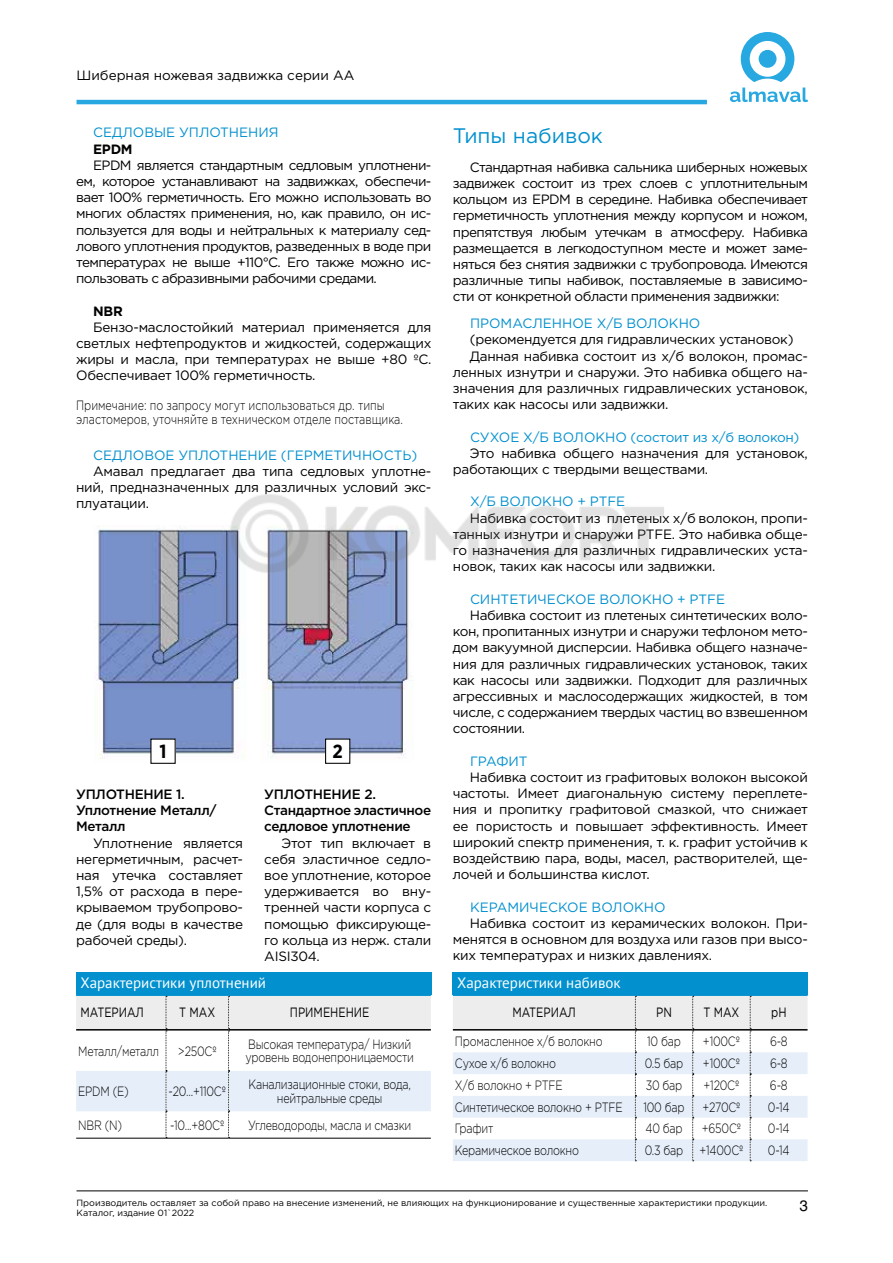
<style>
.page{position:relative;width:893px;height:1263px;background:#fff}
.page>*{position:absolute;margin:0;border:0;box-sizing:border-box;transform-origin:0 0}
.t1{font:21px "Gotham Pro";color:#0390ce}
.t2{font:700 19.05px "Gotham Narrow";color:#000}
.t3{font:300 18.75px "Gotham Narrow";color:#000}
.t4{font:15px "PT Sans";color:#fff}
.t5{font:15px "Helios";color:#000}
.t6{font:13.5px/16.2px "Gotham Pro";letter-spacing:-.02em;color:#000;text-align:justify}
.t7{font:300 13.5px/13.5px "Gotham Pro";letter-spacing:-.02em;color:#000;scale:.8 1}
.t8{font:13.5px "Gotham Pro";color:#0390ce}
.t9{font:300 13.5px/13.5px "Gotham Pro";color:#000;scale:.8 1}
.t10{font:500 13.5px/16.2px "Gotham Pro";letter-spacing:-.025em;color:#000}
.t11{font:13.5px "Gotham Pro";letter-spacing:-.02em;color:#0390ce}
.t12{font:13.5px "Gotham Pro";color:#000}
.t13{font:13.5px "Gotham Pro";color:#000;scale:.8 1}
.t14{font:13.5px "Gotham Pro";letter-spacing:-.02em;color:#000;scale:.8 1}
.t15{font:700 13.5px "Gotham Pro";letter-spacing:-.02em;color:#000}
.t16{font:9px/10.5px "Gotham Pro";color:#000}
</style>
<div class="page">
<hr style="left:77px;top:1190px;width:731px;height:1px;background:#000">
<svg style="left:741px;top:32px;width:53px;height:50px"></svg>
<div style="left:759px;top:50px;width:17px;height:18px;background:#27a8e0;border-radius:50%"></div>
<svg style="left:730px;top:88px;width:78px;height:14px"></svg>
<hr style="left:77px;top:100px;width:630px;height:4px;background:#27a8e0">
<svg style="left:453px;top:994px;width:354px;height:167px"></svg>
<hr style="left:750px;top:1029px;width:57px;height:1px;background:#000">
<div style="left:453px;top:972px;width:355px;height:22px;background:#0390ce"></div>
<img style="left:96px;top:526px;width:144px;height:233px">
<img style="left:267px;top:583px;width:146px;height:180px">
<div style="left:151px;top:739px;width:24px;height:24px;background:#fff"></div>
<div style="left:326px;top:739px;width:24px;height:24px;background:#fff"></div>
<div style="left:325px;top:738px;width:25px;height:26px;border:1px solid #000"></div>
<svg style="left:76px;top:994px;width:355px;height:144px"></svg>
<hr style="left:229px;top:1029px;width:202px;height:1px;background:#000">
<hr style="left:76px;top:1138px;width:90px;height:1px;background:#000">
<hr style="left:166px;top:1138px;width:63px;height:1px;background:#000">
<hr style="left:229px;top:1138px;width:202px;height:1px;background:#000">
<div style="left:76px;top:972px;width:355px;height:22px;background:#0390ce"></div>
<img style="left:223px;top:494px;width:441px;height:89px">
<p class="t12" style="left:77px;top:68px;width:279px">Шиберная ножевая задвижка серии AA</p>
<p class="t8" style="left:93px;top:125px;width:187px">СЕДЛОВЫЕ УПЛОТНЕНИЯ</p>
<p class="t15" style="left:93px;top:141px;width:41px">EPDM</p>
<p class="t6" style="left:76px;top:157px;width:357px;text-indent:17px">EPDM является стандартным седловым уплотнени&shy;ем, которое устанавливают на задвижках, обеспечи&shy;вает 100% герметичность. Его можно использовать во многих областях применения, но, как правило, он ис&shy;пользуется для воды и нейтральных к материалу сед&shy;лового уплотнения продуктов, разведенных в воде при температурах не выше +110°C. Его также можно ис&shy;пользовать с абразивными рабочими средами.</p>
<p class="t15" style="left:93px;top:303px;width:31px">NBR</p>
<p class="t6" style="left:76px;top:319px;width:357px;text-indent:17px">Бензо-маслостойкий материал применяется для светлых нефтепродуктов и жидкостей, содержащих жиры и масла, при температурах не выше +80 ºC.<br>Обеспечивает 100% герметичность.</p>
<p class="t9" style="left:76px;top:399px;width:410px">Примечание: по запросу могут использоваться др. типы эластомеров, уточняйте в техническом отделе поставщика.</p>
<p class="t8" style="left:93px;top:447px;width:325px">СЕДЛОВОЕ УПЛОТНЕНИЕ (ГЕРМЕТИЧНОСТЬ)</p>
<p class="t6" style="left:76px;top:463px;width:357px;text-indent:17px">Амавал предлагает два типа седловых уплотне&shy;ний, предназначенных для различных условий экс&shy;плуатации.</p>
<h2 class="t2" style="left:160px;top:739px;width:9px">1</h2>
<h2 class="t2" style="left:332px;top:739px;width:12px">2</h2>
<p class="t10" style="left:76px;top:786px;width:142px">УПЛОТНЕНИЕ 1.<br>Уплотнение Металл/<br>Металл</p>
<p class="t6" style="left:76px;top:835px;width:168px;text-indent:17px">Уплотнение является негерметичным, расчет&shy;ная утечка составляет 1,5% от расхода в пере&shy;крываемом трубопрово&shy;де (для воды в качестве рабочей среды).</p>
<p class="t10" style="left:264px;top:786px;width:168px">УПЛОТНЕНИЕ 2.<br>Стандартное эластичное седловое уплотнение</p>
<p class="t6" style="left:264px;top:835px;width:168px;text-indent:17px">Этот тип включает в себя эластичное седло&shy;вое уплотнение, которое удерживается во вну&shy;тренней части корпуса с помощью фиксирующе&shy;го кольца из нерж. стали AISI304.</p>
<p class="t4" style="left:80px;top:973px;width:187px">Характеристики уплотнений</p>
<p class="t13" style="left:80px;top:1005px;width:81px">МАТЕРИАЛ</p>
<p class="t14" style="left:179px;top:1005px;width:46px">T MAX</p>
<p class="t13" style="left:290px;top:1005px;width:101px">ПРИМЕНЕНИЕ</p>
<p class="t7" style="left:78px;top:1044px;width:102px">Металл/металл</p>
<p class="t7" style="left:178px;top:1044px;width:50px">&gt;250Cº</p>
<p class="t7" style="left:245px;top:1037px;width:212px">Высокая температура/ Низкий уровень водонепроницаемости</p>
<p class="t7" style="left:78px;top:1085px;width:65px">EPDM (E)</p>
<p class="t7" style="left:169px;top:1085px;width:73px">-20...+110Cº</p>
<p class="t7" style="left:249px;top:1078px;width:204px;text-align:center">Канализационные стоки, вода, нейтральные среды</p>
<p class="t7" style="left:78px;top:1118px;width:56px">NBR (N)</p>
<p class="t7" style="left:170px;top:1118px;width:69px">-10...+80Cº</p>
<p class="t7" style="left:248px;top:1118px;width:206px">Углеводороды, масла и смазки</p>
<h1 class="t1" style="left:453px;top:124px;width:151px">Типы набивок</h1>
<p class="t6" style="left:453px;top:159px;width:357px;text-indent:17px">Стандартная набивка сальника шиберных ножевых задвижек состоит из трех слоев с уплотнительным кольцом из EPDM в середине. Набивка обеспечивает герметичность уплотнения между корпусом и ножом, препятствуя любым утечкам в атмосферу. Набивка размещается в легкодоступном месте и может заме&shy;няться без снятия задвижки с трубопровода. Имеются различные типы набивок, поставляемые в зависимо&shy;сти от конкретной области применения задвижки:</p>
<p class="t8" style="left:470px;top:316px;width:232px">ПРОМАСЛЕННОЕ Х/Б ВОЛОКНО</p>
<p class="t6" style="left:470px;top:332px;width:325px">(рекомендуется для гидравлических установок)</p>
<p class="t6" style="left:470px;top:348px;width:340px">Данная набивка состоит из х/б волокон, промас-</p>
<p class="t6" style="left:453px;top:364px;width:357px">ленных изнутри и снаружи. Это набивка общего на-</p>
<p class="t6" style="left:453px;top:380px;width:357px">значения для различных гидравлических установок,</p>
<p class="t6" style="left:453px;top:396px;width:217px">таких как насосы или задвижки.</p>
<p class="t11" style="left:470px;top:429px;width:331px">СУХОЕ Х/Б ВОЛОКНО (состоит из х/б волокон)</p>
<p class="t6" style="left:453px;top:445px;width:357px;text-indent:17px">Это набивка общего назначения для установок, работающих с твердыми веществами.</p>
<p class="t8" style="left:470px;top:494px;width:157px">Х/Б ВОЛОКНО + PTFE</p>
<p class="t6" style="left:453px;top:510px;width:357px;text-indent:17px">Набивка состоит из плетеных х/б волокон, пропи&shy;танных изнутри и снаружи PTFE. Это набивка обще&shy;го назначения для различных гидравлических уста&shy;новок, таких как насосы или задвижки.</p>
<p class="t8" style="left:470px;top:591px;width:257px">СИНТЕТИЧЕСКОЕ ВОЛОКНО + PTFE</p>
<p class="t6" style="left:453px;top:607px;width:357px;text-indent:17px">Набивка состоит из плетеных синтетических воло&shy;кон, пропитанных изнутри и снаружи тефлоном мето&shy;дом вакуумной дисперсии. Набивка общего назначе&shy;ния для различных гидравлических установок, таких как насосы или задвижки. Подходит для различных агрессивных и маслосодержащих жидкостей, в том числе, с содержанием твердых частиц во взвешенном состоянии.</p>
<p class="t8" style="left:470px;top:753px;width:59px">ГРАФИТ</p>
<p class="t6" style="left:453px;top:769px;width:357px;text-indent:17px">Набивка состоит из графитовых волокон высокой частоты. Имеет диагональную систему переплете&shy;ния и пропитку графитовой смазкой, что снижает ее пористость и повышает эффективность. Имеет широкий спектр применения, т. к. графит устойчив к воздействию пара, воды, масел, растворителей, ще&shy;лочей и большинства кислот.</p>
<p class="t8" style="left:470px;top:899px;width:197px">КЕРАМИЧЕСКОЕ ВОЛОКНО</p>
<p class="t6" style="left:453px;top:915px;width:357px;text-indent:17px">Набивка состоит из керамических волокон. При&shy;менятся в основном для воздуха или газов при высо&shy;ких температурах и низких давлениях.</p>
<h3 class="t3" style="left:595px;top:527px;width:49px">Рис. 3</h3>
<p class="t4" style="left:457px;top:973px;width:165px">Характеристики набивок</p>
<p class="t13" style="left:512px;top:1005px;width:81px">МАТЕРИАЛ</p>
<p class="t14" style="left:656px;top:1005px;width:21px">PN</p>
<p class="t14" style="left:703px;top:1005px;width:46px">T MAX</p>
<p class="t14" style="left:771px;top:1005px;width:21px">pH</p>
<p class="t7" style="left:455px;top:1035px;width:186px">Промасленное х/б волокно</p>
<p class="t7" style="left:647px;top:1035px;width:44px">10 бар</p>
<p class="t7" style="left:703px;top:1035px;width:48px">+100Cº</p>
<p class="t7" style="left:770px;top:1035px;width:24px">6-8</p>
<p class="t7" style="left:455px;top:1057px;width:128px">Сухое х/б волокно</p>
<p class="t7" style="left:645px;top:1057px;width:50px">0.5 бар</p>
<p class="t7" style="left:703px;top:1057px;width:48px">+100Cº</p>
<p class="t7" style="left:770px;top:1057px;width:24px">6-8</p>
<p class="t7" style="left:455px;top:1078px;width:136px">Х/б волокно + PTFE</p>
<p class="t7" style="left:646px;top:1078px;width:47px">30 бар</p>
<p class="t7" style="left:704px;top:1078px;width:46px">+120Cº</p>
<p class="t7" style="left:770px;top:1078px;width:24px">6-8</p>
<p class="t7" style="left:455px;top:1100px;width:211px">Синтетическое волокно + PTFE</p>
<p class="t7" style="left:643px;top:1100px;width:53px">100 бар</p>
<p class="t7" style="left:702px;top:1100px;width:49px">+270Cº</p>
<p class="t7" style="left:768px;top:1100px;width:29px">0-14</p>
<p class="t7" style="left:455px;top:1122px;width:49px">Графит</p>
<p class="t7" style="left:645px;top:1122px;width:48px">40 бар</p>
<p class="t7" style="left:702px;top:1122px;width:50px">+650Cº</p>
<p class="t7" style="left:768px;top:1122px;width:29px">0-14</p>
<p class="t7" style="left:455px;top:1144px;width:157px">Керамическое волокно</p>
<p class="t7" style="left:645px;top:1144px;width:125px">0.3 бар +1400Cº</p>
<p class="t7" style="left:768px;top:1144px;width:29px">0-14</p>
<p class="t16" style="left:77px;top:1197px;width:692px">Производитель оставляет за собой право на внесение изменений, не влияющих на функционирование и существенные характеристики продукции.<br>Каталог, издание 01`2022</p>
<p class="t5" style="left:799px;top:1197px;width:10px">3</p>
</div>
